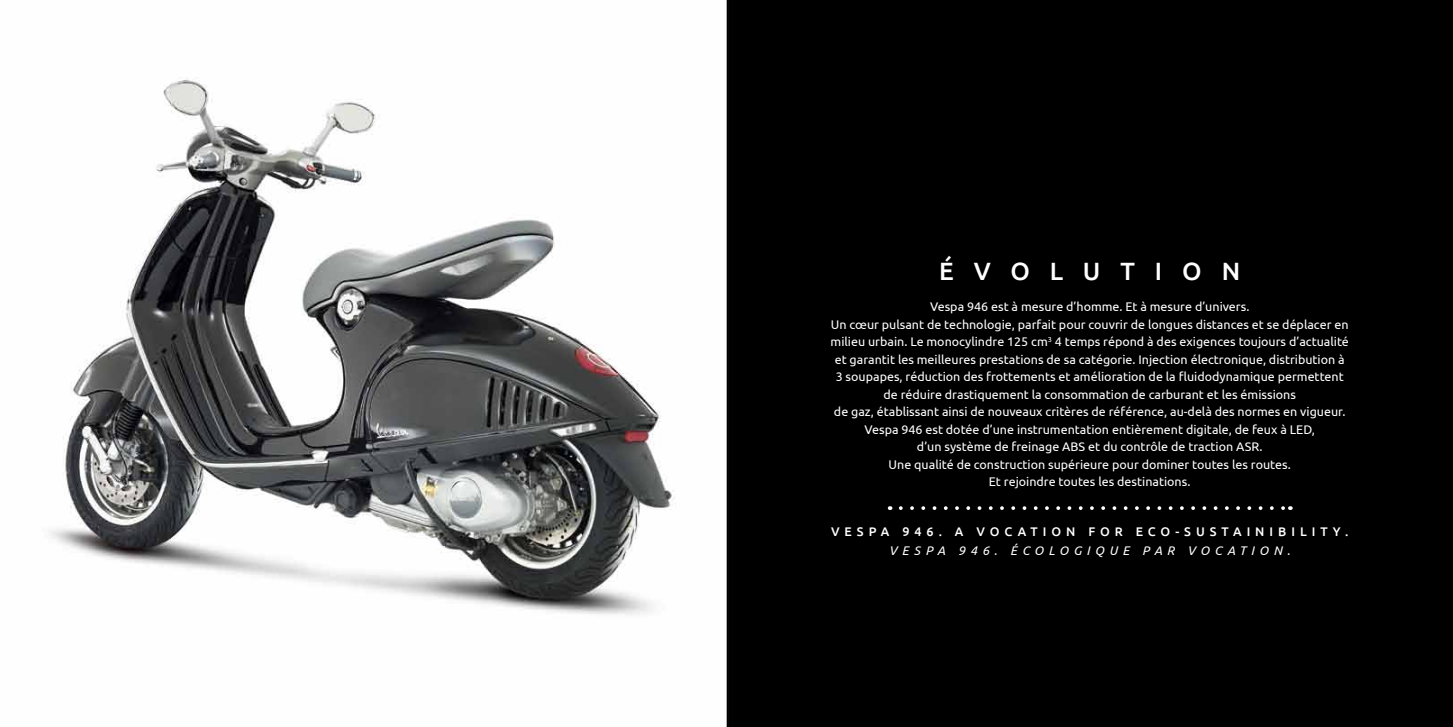
<style>
.page{position:relative;width:1453px;height:727px;background:#fff}
.page>*{position:absolute;margin:0;border:0;box-sizing:border-box;transform-origin:0 0}
.t1{font:500 25px "Ubuntu";letter-spacing:.8em;color:#fff}
.t2{font:12.5px/17.5px "Ubuntu";color:#fff;text-align:center}
.t3{font:500 12.5px "Ubuntu";letter-spacing:.4em;color:#fff}
.t4{font:italic 12.5px "Ubuntu";letter-spacing:.4em;color:#fff}
</style>
<div class="page">
<img style="left:49px;top:0;width:1404px;height:726px">
<svg style="left:901px;top:506px;width:383px;height:4px;background:#3c3c3c"></svg>
<h1 class="t1" style="left:939px;top:255px;width:303px">ÉVOLUTION</h1>
<p class="t2" style="left:830px;top:297px;width:520px">Vespa 946 est à mesure d’homme. Et à mesure d’univers.<br>Un cœur pulsant de technologie, parfait pour couvrir de longues distances et se déplacer en milieu urbain. Le monocylindre 125 cm<sup>3</sup> 4 temps répond à des exigences toujours d’actualité et garantit les meilleures prestations de sa catégorie. Injection électronique, distribution à 3 soupapes, réduction des frottements et amélioration de la fluidodynamique permettent de réduire drastiquement la consommation de carburant et les émissions<br>de gaz, établissant ainsi de nouveaux critères de référence, au-delà des normes en vigueur.<br>Vespa 946 est dotée d’une instrumentation entièrement digitale, de feux à LED,<br>d’un système de freinage ABS et du contrôle de traction ASR.<br>Une qualité de construction supérieure pour dominer toutes les routes.<br>Et rejoindre toutes les destinations.</p>
<p class="t3" style="left:831px;top:524px;width:519px">VESPA 946. A VOCATION FOR ECO-SUSTAINIBILITY.</p>
<p class="t4" style="left:889px;top:543px;width:403px">VESPA 946. ÉCOLOGIQUE PAR VOCATION.</p>
</div>
